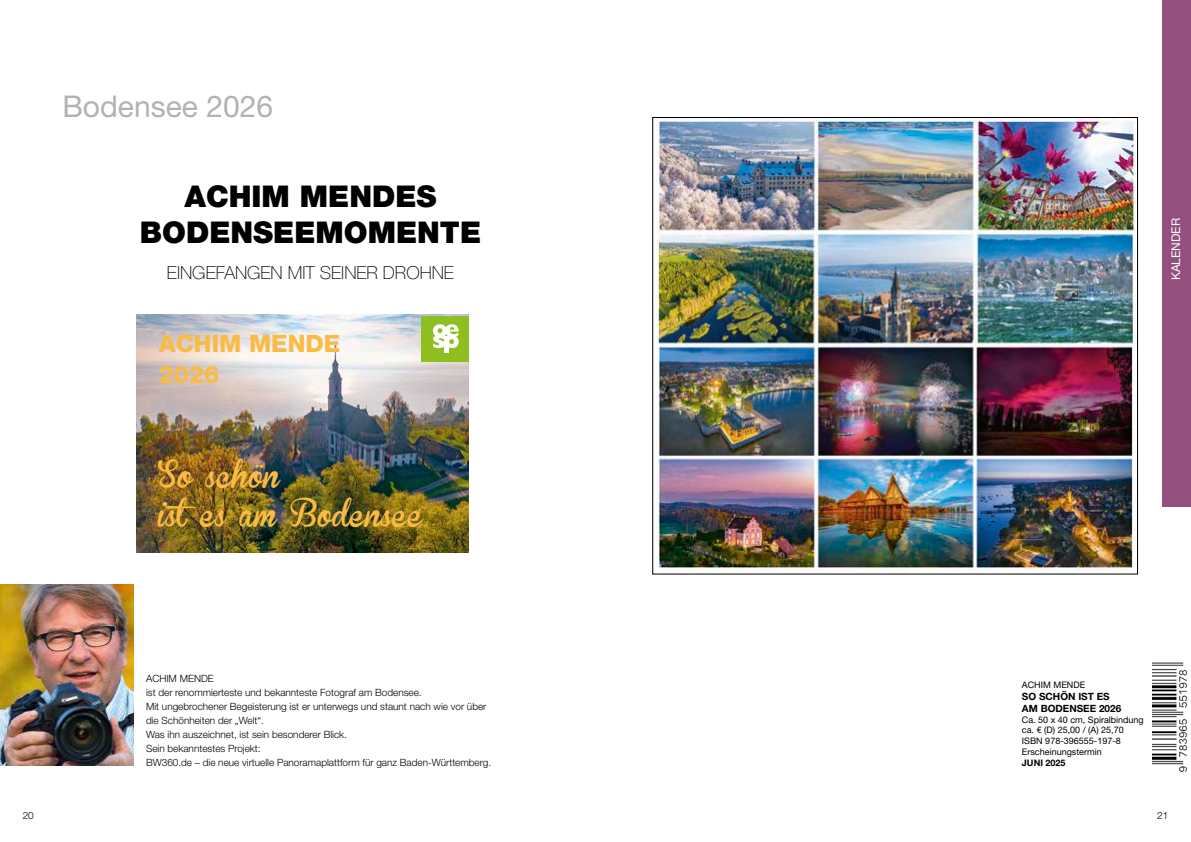
<style>
.page{position:relative;width:1191px;height:842px;background:#fff}
.page>*{position:absolute;margin:0;border:0;box-sizing:border-box;transform-origin:0 0}
.t1{font:900 30px/36px "Helvetica Neue";color:#000;text-align:center}
.t2{font:30px "Helvetica Neue";color:#b2b2b2}
.t3{font:27px/39px "Brannboll Fet";color:#fabb43}
.t4{font:800 24px/31.6px "Helvetica Neue";color:#fabb43}
.t5{font:100 18px "Helvetica Neue";color:#000}
.t6{font:12px "Helvetica Neue";color:#fff}
.t7{font:300 10px/14px "Helvetica Neue";color:#000}
.t8{font:700 10px/12px "Helvetica Neue";color:#000}
.t9{font:9px/10.8px "Helvetica Neue";color:#000}
.t10{font:700 9px "Helvetica Neue";color:#000}
</style>
<div class="page">
<img style="left:0;top:584px;width:133px;height:182px">
<img style="left:136px;top:315px;width:332px;height:238px">
<div style="left:421px;top:316px;width:47px;height:45px;background:#8fbe21"></div>
<svg style="left:433px;top:324px;width:26px;height:29px"></svg>
<div style="left:1162px;top:0;width:29px;height:507px;background:#93507f"></div>
<img style="left:1152px;top:662px;width:35px;height:110px">
<img style="left:654px;top:119px;width:482px;height:453px">
<h1 class="t2" style="left:62px;top:88px;width:212px">Bodensee 2026</h1>
<h1 class="t1" style="left:140px;top:178px;width:343px">ACHIM MENDES<br>BODENSEEMOMENTE</h1>
<h3 class="t5" style="left:167px;top:263px;width:288px">EINGEFANGEN MIT SEINER DROHNE</h3>
<h3 class="t4" style="left:159px;top:327px;width:183px">ACHIM MENDE<br>2026</h3>
<h2 class="t3" style="left:158px;top:457px;width:267px">So schön<br>istes am Bodensee</h2>
<p class="t7" style="left:23px;top:809px;width:13px">20</p>
<p class="t7" style="left:146px;top:671px;width:347px">ACHIM MENDE<br>ist der renommierteste und bekannteste Fotograf am Bodensee.<br>Mit ungebrochener Begeisterung ist er unterwegs und staunt nach wie vor über die Schönheiten der „Welt“.<br>Was ihn auszeichnet, ist sein besonderer Blick.<br>Sein bekanntestes Projekt:<br>BW360.de – die neue virtuelle Panoramaplattform für ganz Baden-Württemberg.</p>
<p class="t6" style="left:1168px;top:280px;width:64px;rotate:-90deg">KALENDER</p>
<p class="t9" style="left:1022px;top:679px;width:65px">ACHIM MENDE</p>
<p class="t8" style="left:1022px;top:690px;width:101px">SO SCHÖN IST ES<br>AM BODENSEE 2026</p>
<p class="t9" style="left:1022px;top:714px;width:123px">Ca. 50 x 40 cm, Spiralbindung ca. € (D) 25,00 / (A) 25,70<br>ISBN 978-396555-197-8<br>Erscheinungstermin</p>
<p class="t10" style="left:1022px;top:757px;width:45px">JUNI 2025</p>
<p class="t7" style="left:1157px;top:809px;width:13px">21</p>
</div>
